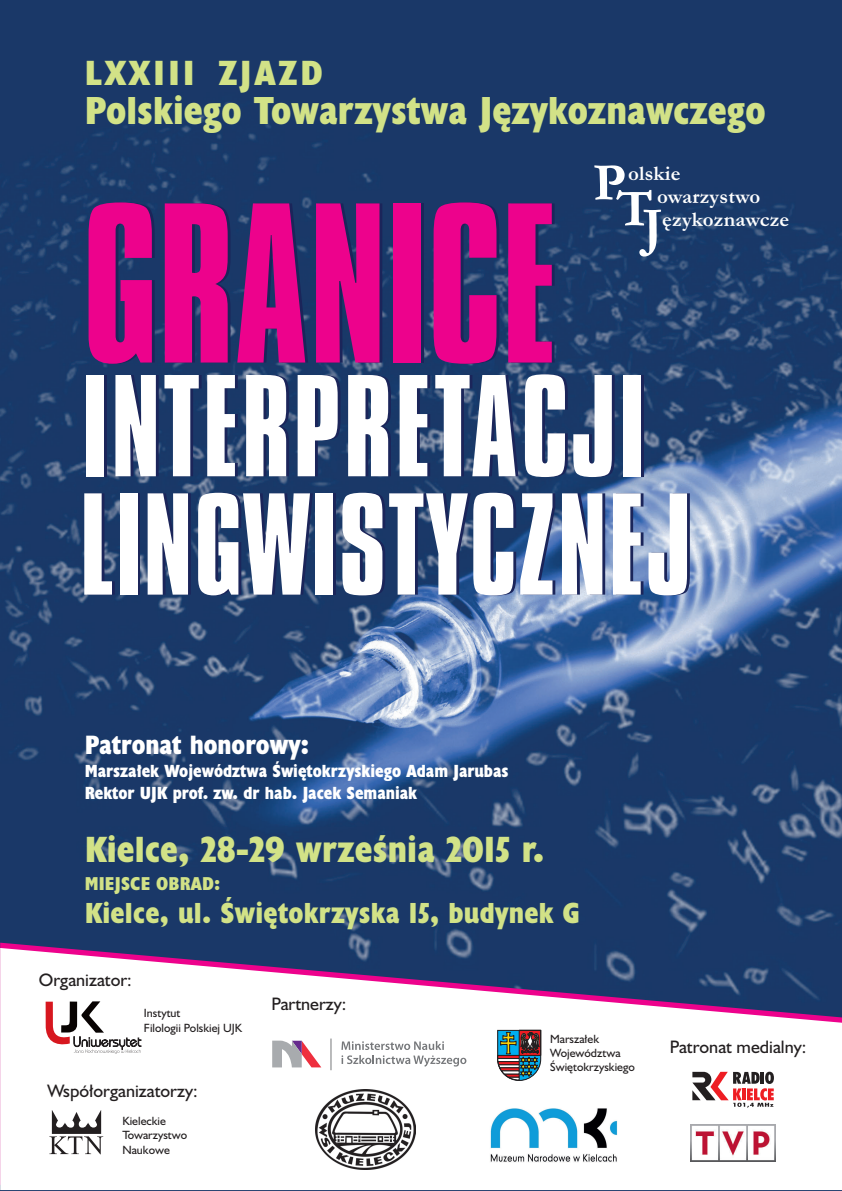
<style>
.page{position:relative;width:842px;height:1191px;background:#fff}
.page>*{position:absolute;margin:0;border:0;box-sizing:border-box;transform-origin:0 0}
.t1{font:195.9px "Compacta EU Normal";color:#ed028c}
.t2{font:124.7px/118.3px "Compacta EU Normal";letter-spacing:.015em;color:#fff}
.t3{font:700 53.7px "Garamond";color:#fff}
.t4{font:39.5px "Humanst 521 X Bd Cn EU Normal";letter-spacing:.005em;color:#d2e287}
.t5{font:36.8px "Humanst 521 X Bd Cn EU Normal";letter-spacing:.005em;color:#d2e287}
.t6{font:35.4px "Humanst 521 X Bd Cn EU Normal";letter-spacing:.1em;color:#d2e287}
.t7{font:29.3px "Humanst 521 X Bd Cn EU Normal";letter-spacing:.01em;color:#d2e287}
.t8{font:26.8px "Humanst 521 X Bd Cn EU Normal";color:#fff}
.t9{font:700 20.9px "Garamond";letter-spacing:.005em;color:#fff}
.t10{font:18.8px "Humanst 521 X Bd Cn EU Normal";letter-spacing:.01em;color:#d2e287}
.t11{font:18.1px "Humanst 521 EU Normal";color:#231f20}
.t12{font:17.7px/21.3px "Humanst 521 X Bd Cn EU Normal";color:#fff}
.t13{font:12px/14.3px "Humanst 521 EU Normal";color:#231f20}
</style>
<div class="page">
<img style="left:0;top:0;width:842px;height:1191px">
<svg style="left:0;top:942px;width:842px;height:6px;background:#23386a"></svg>
<svg style="left:0;top:948px;width:842px;height:242px"></svg>
<svg style="left:49px;top:1110px;width:54px;height:44px"></svg>
<img style="left:482px;top:1103px;width:144px;height:67px">
<svg style="left:497px;top:1030px;width:44px;height:51px;background:#616a71"></svg>
<svg style="left:45px;top:1001px;width:96px;height:53px"></svg>
<svg style="left:341px;top:1041px;width:125px;height:25px"></svg>
<hr style="left:330px;top:1038px;width:1px;height:32px;background:#76787b">
<svg style="left:272px;top:1040px;width:49px;height:27px"></svg>
<svg style="left:692px;top:1071px;width:82px;height:36px"></svg>
<img style="left:691px;top:1124px;width:84px;height:37px">
<img style="left:316px;top:1090px;width:100px;height:79px">
<h3 class="t6" style="left:85px;top:60px;width:240px">LXXIII ZJAZD</h3>
<h3 class="t4" style="left:85px;top:95px;width:683px">Polskiego Towarzystwa Językoznawczego</h3>
<h3 class="t3" style="left:593px;top:165px;width:35px">P</h3>
<h3 class="t9" style="left:628px;top:167px;width:54px">olskie</h3>
<h3 class="t3" style="left:616px;top:190px;width:38px">T</h3>
<h3 class="t9" style="left:657px;top:189px;width:105px">owarzystwo</h3>
<h1 class="t1" style="left:82px;top:203px;width:477px">GRANICE</h1>
<h2 class="t2" style="left:80px;top:376px;width:613px">INTERPRETACJI<br>LINGWISTYCZNEJ</h2>
<h3 class="t3" style="left:642px;top:209px;width:22px">J</h3>
<h3 class="t9" style="left:662px;top:212px;width:129px">ęzykoznawcze</h3>
<h3 class="t8" style="left:85px;top:734px;width:226px">Patronat honorowy:</h3>
<h3 class="t12" style="left:85px;top:762px;width:425px">Marszałek Województwa Świętokrzyskiego Adam Jarubas<br>Rektor UJK prof. zw. dr hab. Jacek Semaniak</h3>
<h3 class="t5" style="left:85px;top:835px;width:461px">Kielce, 28-29 września 2015 r.</h3>
<h3 class="t10" style="left:85px;top:876px;width:137px">MIEJSCE OBRAD:</h3>
<h3 class="t7" style="left:85px;top:901px;width:497px">Kielce, ul. Świętokrzyska 15, budynek G</h3>
<h3 class="t11" style="left:39px;top:973px;width:94px">Organizator:</h3>
<p class="t13" style="left:144px;top:1007px;width:100px">Instytut<br>Filologii Polskiej UJK</p>
<h3 class="t11" style="left:47px;top:1084px;width:152px">Współorganizatorzy:</h3>
<p class="t13" style="left:122px;top:1115px;width:66px">Kieleckie<br>Towarzystwo<br>Naukowe</p>
<h3 class="t11" style="left:272px;top:998px;width:76px">Partnerzy:</h3>
<p class="t13" style="left:550px;top:1032px;width:86px">Marszałek<br>Województwa<br>Świętokrzyskiego</p>
<h3 class="t11" style="left:670px;top:1040px;width:138px">Patronat medialny:</h3>
</div>
